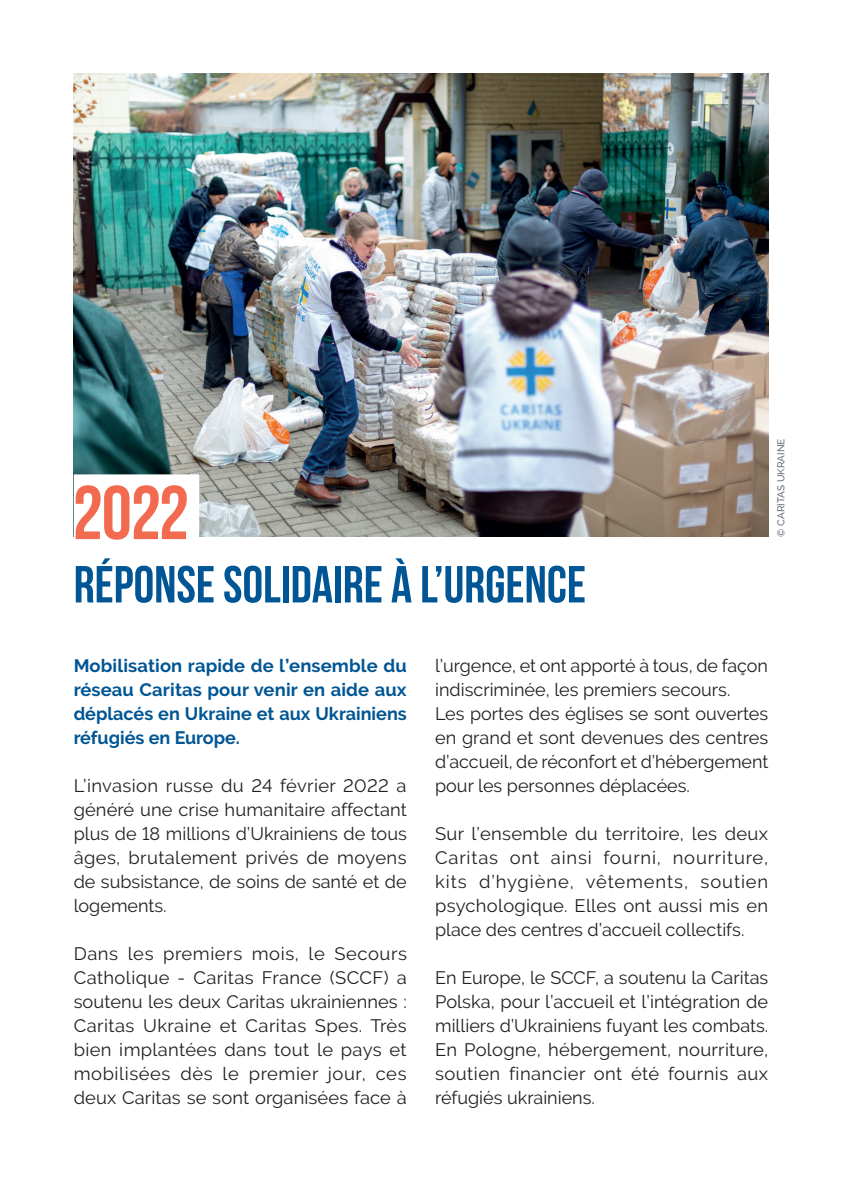
<style>
.page{position:relative;width:842px;height:1191px;background:#fff}
.page>*{position:absolute;margin:0;border:0;box-sizing:border-box;transform-origin:0 0}
.t1{font:700 76px "Bebas Neue";color:#f26b50}
.t2{font:700 52px "Bebas Neue";color:#005594}
.t3{font:18px/24px "Raleway";color:#231f20;text-align:justify}
.t4{font:700 18px/24px "Raleway";color:#005594;text-align:justify}
.t5{font:500 10px "Raleway";color:#6c6d70}
</style>
<div class="page">
<img style="left:74px;top:74px;width:694px;height:463px">
<div style="left:74px;top:474px;width:125px;height:76px;background:#fff"></div>
<h1 class="t1" style="left:74px;top:471px;width:116px">2022</h1>
<h2 class="t2" style="left:74px;top:556px;width:514px">RÉPONSE SOLIDAIRE À L’URGENCE</h2>
<p class="t5" style="left:775px;top:537px;width:100px;rotate:-90deg">© CARITAS UKRAINE</p>
<p class="t4" style="left:74px;top:654px;width:335px">Mobilisation rapide de l’ensemble du réseau Caritas pour venir en aide aux déplacés en Ukraine et aux Ukrainiens réfugiés en Europe.</p>
<p class="t3" style="left:74px;top:774px;width:335px">L’invasion russe du 24 février 2022 a généré une crise humanitaire affectant plus de 18 millions d’Ukrainiens de tous âges, brutalement privés de moyens de subsistance, de soins de santé et de logements.</p>
<p class="t3" style="left:74px;top:942px;width:335px">Dans les premiers mois, le Secours Catholique - Caritas France (SCCF) a soutenu les deux Caritas ukrainiennes :<br>Caritas Ukraine et Caritas Spes. Très bien implantées dans tout le pays et mobilisées dès le premier jour, ces deux Caritas se sont organisées face à</p>
<p class="t3" style="left:435px;top:654px;width:335px;text-align:left">l’urgence, et ont apporté à tous, de façon indiscriminée, les premiers secours.<br>Les portes des églises se sont ouvertes en grand et sont devenues des centres d’accueil, de réconfort et d’hébergement pour les personnes déplacées.</p>
<p class="t3" style="left:435px;top:822px;width:335px">Sur l’ensemble du territoire, les deux Caritas ont ainsi fourni, nourriture, kits d’hygiène, vêtements, soutien psychologique. Elles ont aussi mis en place des centres d’accueil collectifs.</p>
<p class="t3" style="left:435px;top:966px;width:335px">En Europe, le SCCF, a soutenu la Caritas Polska, pour l’accueil et l’intégration de milliers d’Ukrainiens fuyant les combats.<br>En Pologne, hébergement, nourriture, soutien financier ont été fournis aux réfugiés ukrainiens.</p>
</div>
